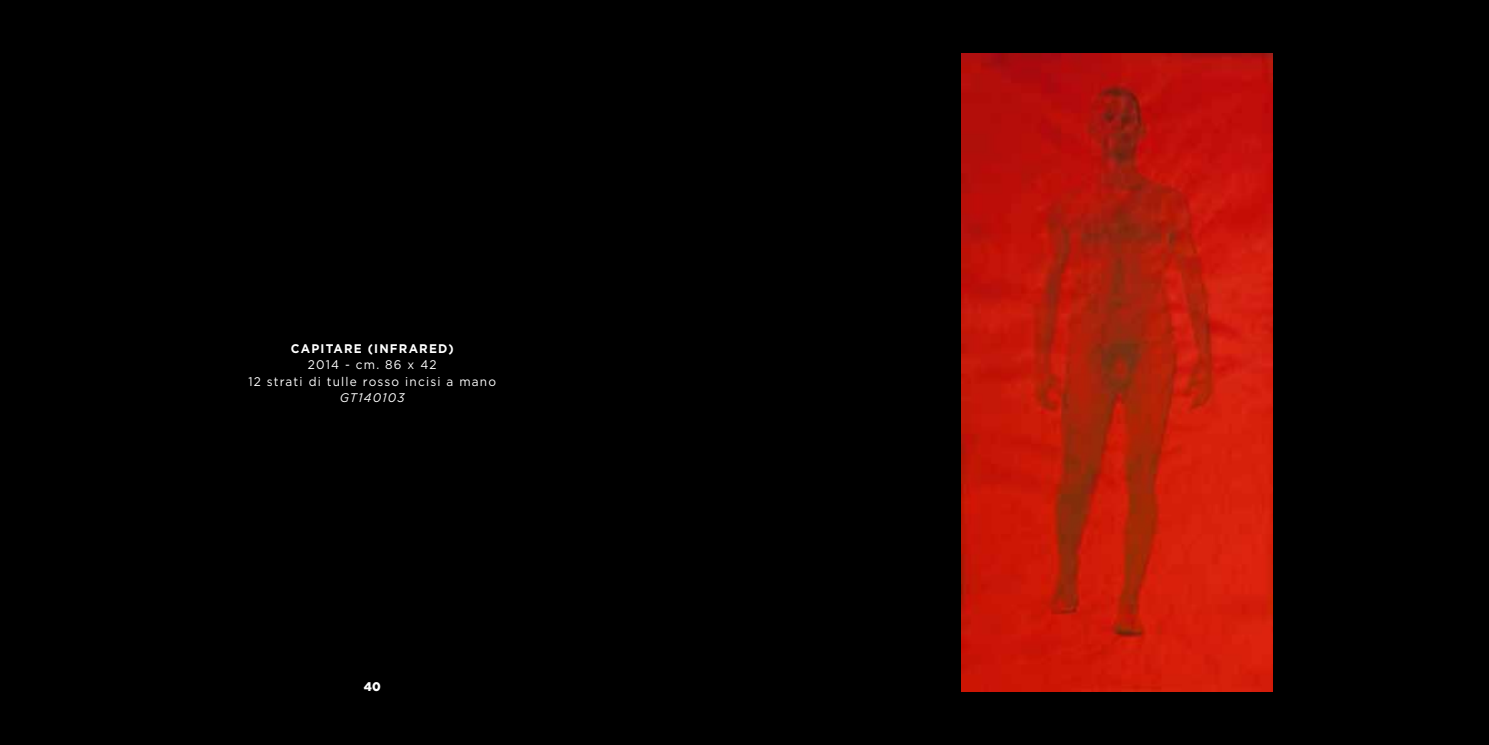
<style>
.page{position:relative;width:1489px;height:745px;background:#fff}
.page>*{position:absolute;margin:0;border:0;box-sizing:border-box;transform-origin:0 0}
.t1{font:12.5px/16.2px "Gotham";letter-spacing:.1em;color:#fff;text-align:center;scale:.95 1}
.t2{font:700 12.5px "Gotham";letter-spacing:.1em;color:#fff;scale:.95 1}
.t3{font:italic 12.5px "Gotham";letter-spacing:.1em;color:#fff;scale:.95 1}
.t4{font:900 12.5px "Gotham";color:#fff;scale:.95 1}
</style>
<div class="page">
<div style="left:0;top:0;width:1488px;height:744px;background:#000"></div>
<img style="left:961px;top:54px;width:311px;height:636px">
<p class="t2" style="left:291px;top:340px;width:173px">CAPITARE (I NFRARED)</p>
<p class="t1" style="left:248px;top:356px;width:262px">2014 - cm. 86 x 42<br>12 strati di tulle rosso incisi a mano</p>
<p class="t3" style="left:340px;top:389px;width:70px">GT140103</p>
<p class="t4" style="left:364px;top:678px;width:19px">40</p>
</div>
